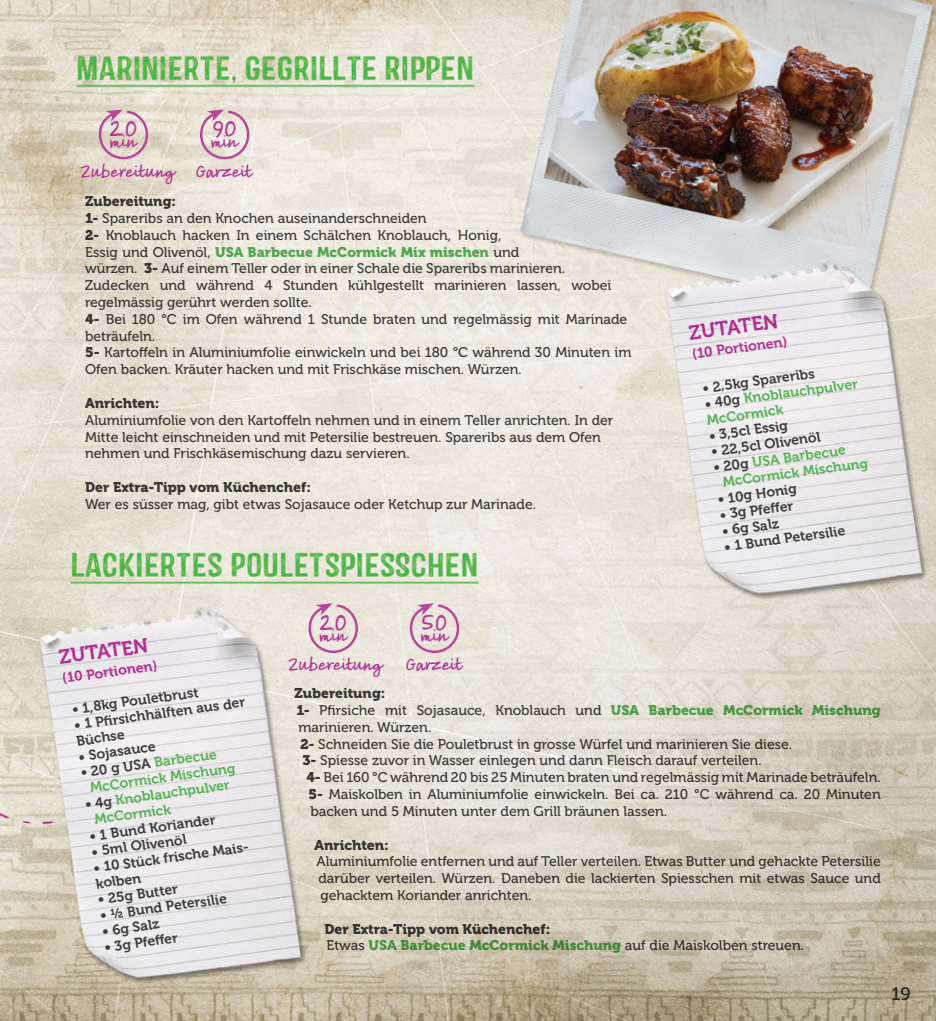
<style>
.page{position:relative;width:936px;height:1021px;background:#fff}
.page>*{position:absolute;margin:0;border:0;box-sizing:border-box;transform-origin:0 0}
.t1{font:20px "Museo 700";color:#b22c91}
.t2{font:700 18.6px "Claudias Hand Pro";color:#b43995}
.t3{font:700 18px "Claudias Hand Pro";color:#b22c91}
.t4{font:18px "Museo 500";color:#231f20}
.t5{font:14px/16.8px "Museo 500";color:#3e3e3f}
.t6{font:14px/15.8px "Museo 700";color:#3e3e3f}
.t7{font:14px/15.8px "Museo 700";color:#56b455}
.t8{font:14px "Museo 900";color:#3e3e3f}
.t9{font:14px "Museo 900";color:#56b455}
.t10{font:14px "Museo 700";color:#b22c91}
.s1{font-family:"Museo 900"}
.s2{font-family:"Museo 500";color:#3e3e3f}
.s3{color:#3e3e3f}
.s4{font-family:"Museo 900";color:#56b455}
</style>
<div class="page">
<img style="left:0;top:0;width:935px;height:1020px">
<svg style="left:307px;top:603px;width:52px;height:51px"></svg>
<svg style="left:408px;top:603px;width:52px;height:51px"></svg>
<svg style="left:97px;top:109px;width:52px;height:51px"></svg>
<svg style="left:199px;top:109px;width:51px;height:51px"></svg>
<h2 class="t2" style="left:108px;top:130px;width:30px"><sup>20</sup>min</h2>
<p class="t3" style="left:81px;top:160px;width:94px">Zubereitung</p>
<h2 class="t2" style="left:210px;top:130px;width:29px"><sup>90</sup>min</h2>
<p class="t3" style="left:196px;top:160px;width:57px">Garzeit</p>
<p class="t8" style="left:85px;top:193px;width:93px">Zubereitung:</p>
<p class="t5" style="left:85px;top:210px;width:418px"><span class="s1">1-</span> Spareribs an den Knochen auseinanderschneiden<br><span class="s1">2-</span> Knoblauch hacken In einem Schälchen Knoblauch, Honig,</p>
<p class="t9" style="left:85px;top:244px;width:435px"><span class="s2">Essig und Olivenöl,</span> USA Barbecue McCormick Mix mischen <span class="s2">und</span></p>
<p class="t5" style="left:85px;top:260px;width:548px">würzen. <span class="s1">3-</span> Auf einem Teller oder in einer Schale die Spareribs marinieren.<br>Zudecken und während 4 Stunden kühlgestellt marinieren lassen, wobei regelmässig gerührt werden sollte.<br><span class="s1">4-</span> Bei 180 °C im Ofen während 1 Stunde braten und regelmässig mit Marinade beträufeln.<br><span class="s1">5-</span> Kartoffeln in Aluminiumfolie einwickeln und bei 180 °C während 30 Minuten im Ofen backen. Kräuter hacken und mit Frischkäse mischen. Würzen.</p>
<p class="t8" style="left:85px;top:395px;width:76px">Anrichten:</p>
<p class="t5" style="left:85px;top:412px;width:529px">Aluminiumfolie von den Kartoffeln nehmen und in einem Teller anrichten. In der<br>Mitte leicht einschneiden und mit Petersilie bestreuen. Spareribs aus dem Ofen nehmen und Frischkäsemischung dazu servieren.</p>
<p class="t8" style="left:85px;top:479px;width:227px">Der Extra-Tipp vom Küchenchef:</p>
<p class="t5" style="left:85px;top:496px;width:452px">Wer es süsser mag, gibt etwas Sojasauce oder Ketchup zur Marinade.</p>
<h1 class="t1" style="left:687px;top:322px;width:91px;rotate:-8deg">ZUTATEN</h1>
<p class="t10" style="left:691px;top:346px;width:97px;rotate:-8deg">(10 Portionen)</p>
<p class="t6" style="left:701px;top:381px;width:115px;rotate:-8deg">• 2,5kg Spareribs</p>
<p class="t7" style="left:703px;top:397px;width:156px;rotate:-8deg"><span class="s3">• 40g</span> Knoblauchpulver<br>McCormick</p>
<p class="t6" style="left:708px;top:428px;width:81px;rotate:-8deg">• 3,5cl Essig</p>
<p class="t6" style="left:710px;top:444px;width:112px;rotate:-8deg">• 22,5cl Olivenöl</p>
<p class="t7" style="left:719px;top:459px;width:148px;text-indent:-7px;rotate:-8deg"><span class="s3">• 20g</span> USA Barbecue<br>McCormick Mischung</p>
<p class="t6" style="left:716px;top:491px;width:81px;rotate:-8deg">• 10g Honig</p>
<p class="t6" style="left:718px;top:507px;width:75px;rotate:-8deg">• 3g Pfeff er</p>
<p class="t6" style="left:721px;top:523px;width:59px;rotate:-8deg">• 6g Salz</p>
<p class="t6" style="left:723px;top:539px;width:124px;rotate:-8deg">• 1 Bund Petersilie</p>
<h1 class="t1" style="left:58px;top:646px;width:91px;rotate:-8deg">ZUTATEN</h1>
<p class="t10" style="left:61px;top:670px;width:97px;rotate:-8deg">(10 Portionen)</p>
<p class="t6" style="left:71px;top:701px;width:129px;rotate:-8deg">• 1,8kg Pouletbrust</p>
<p class="t6" style="left:73px;top:717px;width:174px;rotate:-8deg">• 1 Pfi rsichhälften aus der<br>Büchse</p>
<p class="t6" style="left:77px;top:749px;width:79px;rotate:-8deg">• Sojasauce</p>
<p class="t7" style="left:87px;top:764px;width:148px;text-indent:-7px;rotate:-8deg"><span class="s3">• 20 g USA</span> Barbecue<br>McCormick Mischung</p>
<p class="t7" style="left:91px;top:796px;width:140px;text-indent:-7px;rotate:-8deg"><span class="s3">• 4g</span> Knoblauchpulver<br>McCormick</p>
<p class="t6" style="left:88px;top:828px;width:129px;rotate:-8deg">• 1 Bund Koriander</p>
<p class="t6" style="left:90px;top:844px;width:97px;rotate:-8deg">• 5ml Olivenöl</p>
<p class="t6" style="left:93px;top:860px;width:159px;rotate:-8deg">• 10 Stück frische Mais&shy;kolben</p>
<p class="t6" style="left:97px;top:892px;width:82px;rotate:-8deg">• 25g Butter</p>
<p class="t6" style="left:99px;top:908px;width:129px;rotate:-8deg">• ½ Bund Petersilie</p>
<p class="t6" style="left:101px;top:923px;width:59px;rotate:-8deg">• 6g Salz</p>
<p class="t6" style="left:103px;top:939px;width:75px;rotate:-8deg">• 3g Pfeff er</p>
<h2 class="t2" style="left:318px;top:623px;width:30px"><sup>20</sup>min</h2>
<p class="t3" style="left:289px;top:653px;width:94px">Zubereitung</p>
<h2 class="t2" style="left:419px;top:623px;width:29px"><sup>50</sup>min</h2>
<p class="t3" style="left:406px;top:653px;width:57px">Garzeit</p>
<p class="t8" style="left:294px;top:685px;width:93px">Zubereitung:</p>
<p class="t5" style="left:296px;top:702px;width:585px"><span class="s1">1-</span> Pfirsiche mit Sojasauce, Knoblauch und <span class="s4">USA Barbecue McCormick Mischung</span></p>
<p class="t5" style="left:298px;top:719px;width:134px">marinieren. Würzen.</p>
<p class="t5" style="left:300px;top:735px;width:493px"><span class="s1">2-</span> Schneiden Sie die Pouletbrust in grosse Würfel und marinieren Sie diese.</p>
<p class="t5" style="left:302px;top:752px;width:460px"><span class="s1">3-</span> Spiesse zuvor in Wasser einlegen und dann Fleisch darauf verteilen.</p>
<p class="t5" style="left:306px;top:769px;width:576px"><span class="s1">4-</span> Bei 160 °C während 20 bis 25 Minuten braten und regelmässig mit Marinade beträufeln.</p>
<p class="t5" style="left:308px;top:786px;width:573px"><span class="s1">5-</span> Maiskolben in Aluminiumfolie einwickeln. Bei ca. 210 °C während ca. 20 Minuten</p>
<p class="t5" style="left:310px;top:803px;width:358px">backen und 5 Minuten unter dem Grill bräunen lassen.</p>
<p class="t8" style="left:314px;top:836px;width:76px">Anrichten:</p>
<p class="t5" style="left:316px;top:853px;width:566px;text-align:justify">Aluminiumfolie entfernen und auf Teller verteilen. Etwas Butter und gehackte Petersilie darüber verteilen. Würzen. Daneben die lackierten Spiesschen mit etwas Sauce und gehacktem Koriander anrichten.</p>
<p class="t8" style="left:324px;top:920px;width:227px">Der Extra-Tipp vom Küchenchef:</p>
<p class="t5" style="left:326px;top:937px;width:479px">Etwas <span class="s4">USA Barbecue McCormick Mischung</span> auf die Maiskolben streuen.</p>
<p class="t4" style="left:891px;top:983px;width:21px">19</p>
</div>
